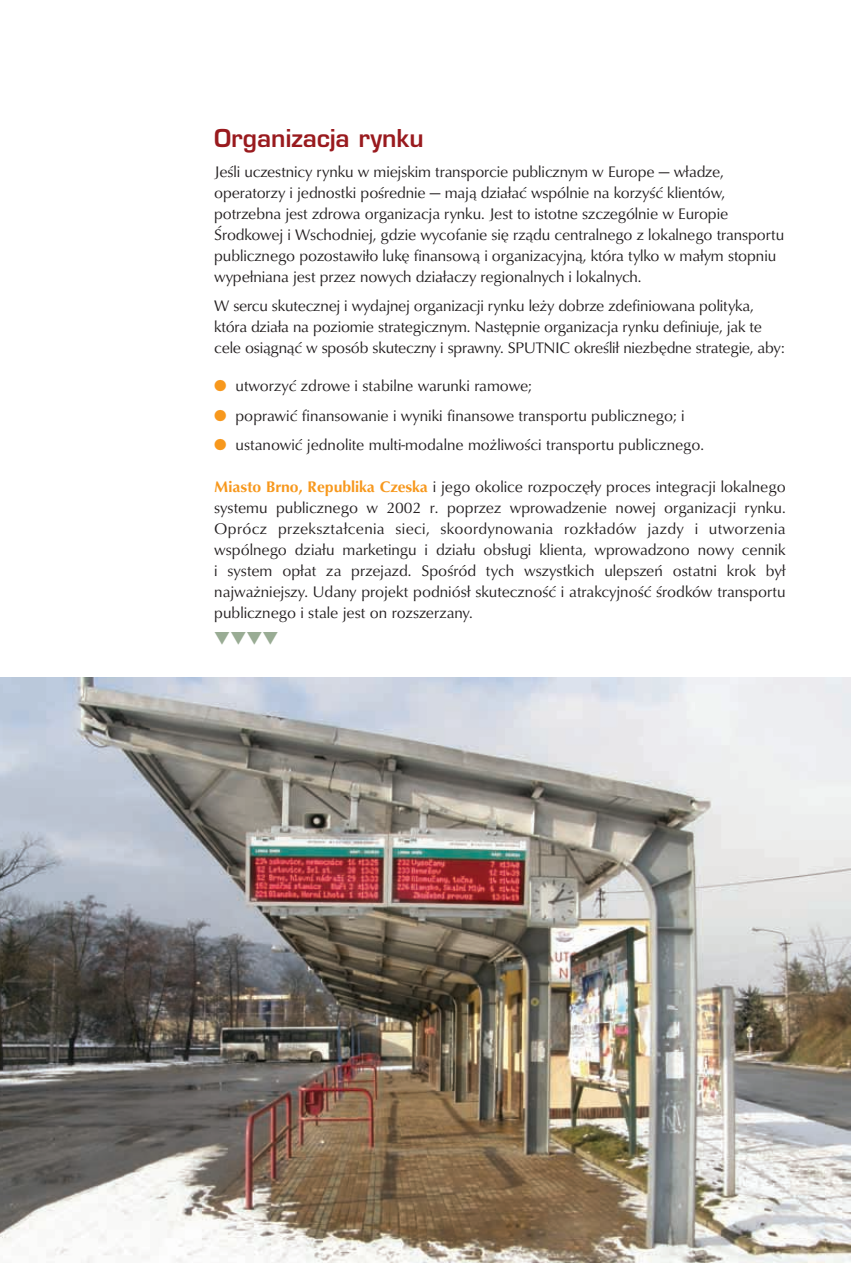
<style>
.page{position:relative;width:851px;height:1263px;background:#fff}
.page>*{position:absolute;margin:0;border:0;box-sizing:border-box;transform-origin:0 0}
.t1{font:600 24px "Eurostile LTCE";color:#991a1e}
.t2{font:18px "Zapf Dingbats ITC";color:#99ac94}
.t3{font:15.75px/21px "URW Classico TCE";letter-spacing:-.005em;color:#231f20}
.s1{color:#f7981d}
.s2{font-weight:700;color:#f7981d}
</style>
<div class="page">
<img style="left:0;top:677px;width:850px;height:586px">
<h1 class="t1" style="left:214px;top:129px;width:211px">Organizacja rynku</h1>
<p class="t3" style="left:214px;top:161px;width:571px">Jeśli uczestnicy rynku w miejskim transporcie publicznym w Europe — władze, operatorzy i jednostki pośrednie — mają działać wspólnie na korzyść klientów, potrzebna jest zdrowa organizacja rynku. Jest to istotne szczególnie w Europie Środkowej i Wschodniej, gdzie wycofanie się rządu centralnego z lokalnego transportu publicznego pozostawiło lukę finansową i organizacyjną, która tylko w małym stopniu wypełniana jest przez nowych działaczy regionalnych i lokalnych.</p>
<p class="t3" style="left:214px;top:295px;width:572px">W sercu skutecznej i wydajnej organizacji rynku leży dobrze zdefiniowana polityka, która działa na poziomie strategicznym. Następnie organizacja rynku definiuje, jak te cele osiągnąć w sposób skuteczny i sprawny. SPUTNIC określił niezbędne strategie, aby:</p>
<p class="t3" style="left:214px;top:375px;width:319px"><span class="s1">●</span> utworzyć zdrowe i stabilne warunki ramowe;</p>
<p class="t3" style="left:214px;top:405px;width:472px"><span class="s1">●</span> poprawić finansowanie i wyniki finansowe transportu publicznego; i</p>
<p class="t3" style="left:214px;top:434px;width:491px"><span class="s1">●</span> ustanowić jednolite multi-modalne możliwości transportu publicznego.</p>
<p class="t3" style="left:214px;top:476px;width:573px;text-align:justify"><span class="s2">Miasto Brno, Republika Czeska</span> i jego okolice rozpoczęły proces integracji lokalnego systemu publicznego w 2002 r. poprzez wprowadzenie nowej organizacji rynku.<br>Oprócz przekształcenia sieci, skoordynowania rozkładów jazdy i utworzenia wspólnego działu marketingu i działu obsługi klienta, wprowadzono nowy cennik i system opłat za przejazd. Spośród tych wszystkich ulepszeń ostatni krok był najważniejszy. Udany projekt podniósł skuteczność i atrakcyjność środków transportu publicznego i stale jest on rozszerzany.</p>
<p class="t2" style="left:278px;top:649px;width:66px;rotate:-180deg">▲▲▲▲</p>
</div>
